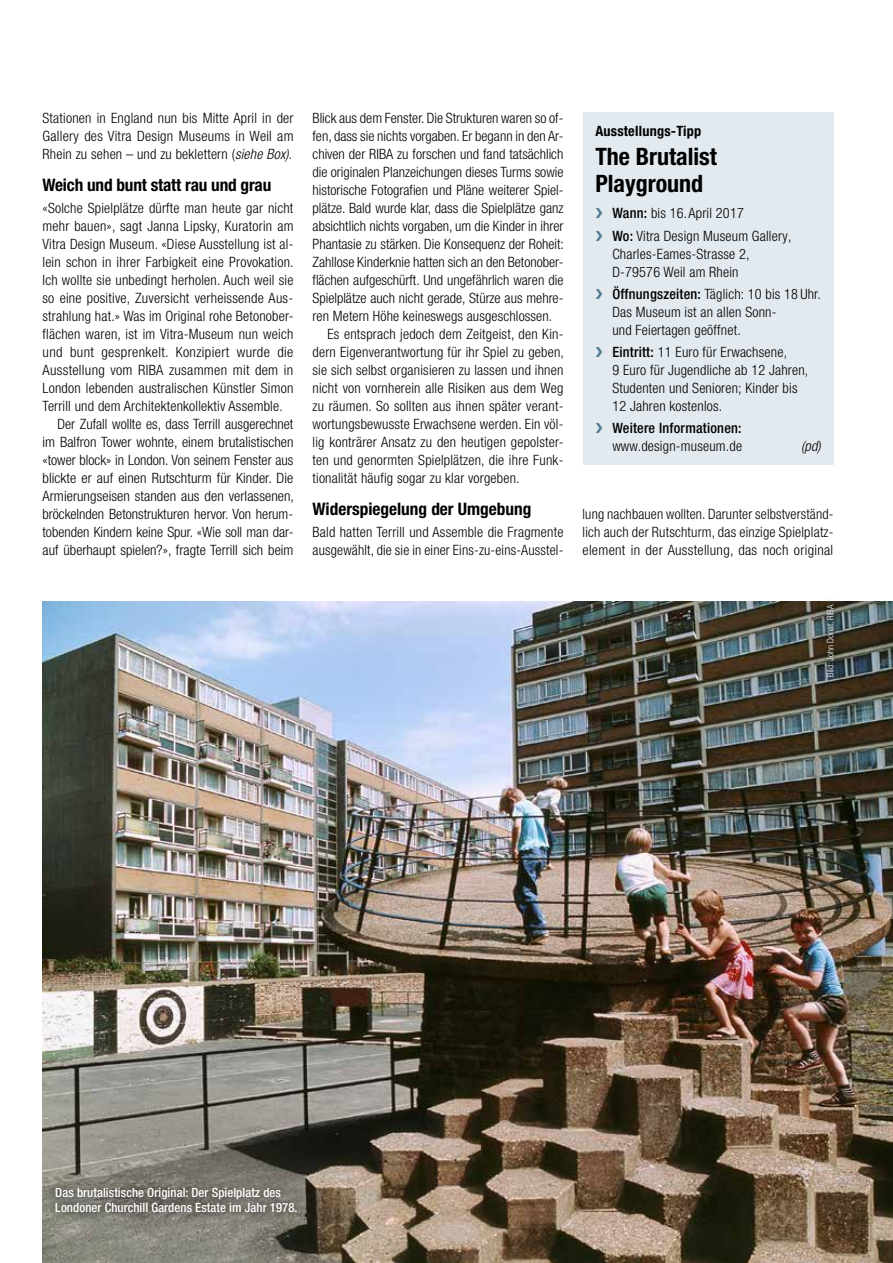
<style>
.page{position:relative;width:893px;height:1263px;background:#fff}
.page>*{position:absolute;margin:0;border:0;box-sizing:border-box;transform-origin:0 0}
.t1{font:700 condensed 24px/27px "Helvetica Neue LT Pro";color:#000}
.t2{font:700 condensed 17.25px "Helvetica Neue LT Pro";color:#000}
.t3{font:300 condensed 14.25px/18px "Helvetica Neue LT Pro";letter-spacing:.015em;color:#000}
.t4{font:500 condensed 14.25px/18px "Helvetica Neue LT Pro";letter-spacing:.015em;color:#000;text-align:right}
.t5{font:700 condensed 14.25px "Helvetica Neue LT Pro";letter-spacing:.015em;color:#000}
.t6{font:italic 300 condensed 14.25px "Helvetica Neue LT Pro";color:#000}
.t7{font:500 condensed 12.75px/15px "Helvetica Neue LT Pro";letter-spacing:.005em;color:#fff}
.t8{font:300 condensed 9px "Helvetica Neue LT Pro";color:#fff}
.s1{font-style:italic}
.s2{color:#507890}
.s3{font-weight:500}
.s4{font-weight:300}
</style>
<div class="page">
<div style="left:583px;top:113px;width:250px;height:352px;background:#e2e9ef"></div>
<img style="left:43px;top:602px;width:850px;height:661px">
<div style="left:47px;top:1179px;width:258px;height:42px;background:#000;opacity:.45"></div>
<div style="left:818px;top:596px;width:25px;height:89px;background:#000;opacity:.45"></div>
<p class="t3" style="left:43px;top:109px;width:253px;text-align:justify">Stationen in England nun bis Mitte April in der Gallery des Vitra Design Museums in Weil am Rhein zu sehen – und zu beklettern (<span class="s1">siehe Box)</span>.</p>
<p class="t2" style="left:43px;top:175px;width:230px">Weich und bunt statt rau und grau</p>
<p class="t3" style="left:43px;top:199px;width:252px">«Solche Spielplätze dürfte man heute gar nicht</p>
<p class="t3" style="left:43px;top:217px;width:252px">mehr bauen», sagt Janna Lipsky, Kuratorin am</p>
<p class="t3" style="left:43px;top:235px;width:252px">Vitra Design Museum. «Diese Ausstellung ist al-</p>
<p class="t3" style="left:43px;top:253px;width:253px">lein schon in ihrer Farbigkeit eine Provokation.</p>
<p class="t3" style="left:43px;top:271px;width:252px">Ich wollte sie unbedingt herholen. Auch weil sie</p>
<p class="t3" style="left:43px;top:289px;width:252px">so eine positive, Zuversicht verheissende Aus-</p>
<p class="t3" style="left:43px;top:307px;width:252px">strahlung hat.» Was im Original rohe Betonober-</p>
<p class="t3" style="left:43px;top:325px;width:252px">flächen waren, ist im Vitra-Museum nun weich</p>
<p class="t3" style="left:43px;top:343px;width:252px">und bunt gesprenkelt. Konzipiert wurde die</p>
<p class="t3" style="left:43px;top:361px;width:252px">Ausstellung vom RIBA zusammen mit dem in</p>
<p class="t3" style="left:43px;top:379px;width:252px">London lebenden australischen Künstler Simon</p>
<p class="t3" style="left:43px;top:397px;width:242px">Terrill und dem Architektenkollektiv Assemble.</p>
<p class="t3" style="left:57px;top:415px;width:237px">Der Zufall wollte es, dass Terrill ausgerechnet</p>
<p class="t3" style="left:43px;top:433px;width:253px">im Balfron Tower wohnte, einem brutalistischen</p>
<p class="t3" style="left:43px;top:451px;width:252px">«tower block» in London. Von seinem Fenster aus</p>
<p class="t3" style="left:43px;top:469px;width:252px">blickte er auf einen Rutschturm für Kinder. Die</p>
<p class="t3" style="left:43px;top:487px;width:253px">Armierungseisen standen aus den verlassenen,</p>
<p class="t3" style="left:43px;top:505px;width:252px">bröckelnden Betonstrukturen hervor. Von herum-</p>
<p class="t3" style="left:43px;top:523px;width:252px">tobenden Kindern keine Spur. «Wie soll man dar-</p>
<p class="t3" style="left:43px;top:541px;width:252px">auf überhaupt spielen?», fragte Terrill sich beim</p>
<p class="t3" style="left:313px;top:109px;width:252px">Blick aus dem Fenster. Die Strukturen waren so of-</p>
<p class="t3" style="left:313px;top:127px;width:252px">fen, dass sie nichts vorgaben. Er begann in den Ar-</p>
<p class="t3" style="left:313px;top:145px;width:252px">chiven der RIBA zu forschen und fand tatsächlich</p>
<p class="t3" style="left:313px;top:163px;width:252px">die originalen Planzeichungen dieses Turms sowie</p>
<p class="t3" style="left:313px;top:181px;width:252px">historische Fotografien und Pläne weiterer Spiel-</p>
<p class="t3" style="left:313px;top:199px;width:252px">plätze. Bald wurde klar, dass die Spielplätze ganz</p>
<p class="t3" style="left:313px;top:217px;width:252px">absichtlich nichts vorgaben, um die Kinder in ihrer</p>
<p class="t3" style="left:313px;top:235px;width:253px">Phantasie zu stärken. Die Konsequenz der Roheit:</p>
<p class="t3" style="left:313px;top:253px;width:252px">Zahllose Kinderknie hatten sich an den Betonober-</p>
<p class="t3" style="left:313px;top:271px;width:252px">flächen aufgeschürft. Und ungefährlich waren die</p>
<p class="t3" style="left:313px;top:289px;width:252px">Spielplätze auch nicht gerade, Stürze aus mehre-</p>
<p class="t3" style="left:313px;top:307px;width:241px">ren Metern Höhe keineswegs ausgeschlossen.</p>
<p class="t3" style="left:327px;top:325px;width:238px">Es entsprach jedoch dem Zeitgeist, den Kin-</p>
<p class="t3" style="left:313px;top:343px;width:253px">dern Eigenverantwortung für ihr Spiel zu geben,</p>
<p class="t3" style="left:313px;top:361px;width:252px">sie sich selbst organisieren zu lassen und ihnen</p>
<p class="t3" style="left:313px;top:379px;width:252px">nicht von vornherein alle Risiken aus dem Weg</p>
<p class="t3" style="left:313px;top:397px;width:252px">zu räumen. So sollten aus ihnen später verant-</p>
<p class="t3" style="left:313px;top:415px;width:252px">wortungsbewusste Erwachsene werden. Ein völ-</p>
<p class="t3" style="left:313px;top:433px;width:252px">lig konträrer Ansatz zu den heutigen gepolster-</p>
<p class="t3" style="left:313px;top:451px;width:252px">ten und genormten Spielplätzen, die ihre Funk-</p>
<p class="t3" style="left:313px;top:469px;width:209px">tionalität häufig sogar zu klar vorgeben.</p>
<p class="t2" style="left:313px;top:499px;width:220px">Widerspiegelung der Umgebung</p>
<p class="t3" style="left:313px;top:523px;width:252px">Bald hatten Terrill und Assemble die Fragmente ausgewählt, die sie in einer Eins-zu-eins-Ausstel-</p>
<p class="t5" style="left:595px;top:122px;width:108px">Ausstellungs-Tipp</p>
<h1 class="t1" style="left:595px;top:143px;width:123px">The Brutalist<br>Playground</h1>
<p class="t3" style="left:595px;top:202px;width:198px;line-height:22.2px"><span class="s2">❯</span> <span class="s3">Wann:</span> bis 16.April 2017<br><span class="s2">❯</span> <span class="s3">Wo:</span> Vitra Design Museum Gallery,</p>
<p class="t3" style="left:612px;top:244px;width:139px">Charles-Eames-Strasse 2,<br>D-79576 Weil am Rhein</p>
<p class="t3" style="left:612px;top:285px;width:210px;text-indent:-17px"><span class="s2">❯</span> <span class="s3">Öffnungszeiten:</span> Täglich: 10 bis 18 Uhr.<br>Das Museum ist an allen Sonn-<br>und Feiertagen geöffnet.</p>
<p class="t3" style="left:612px;top:343px;width:197px;text-indent:-17px"><span class="s2">❯</span> <span class="s3">Eintritt:</span> 11 Euro für Erwachsene,<br>9 Euro für Jugendliche ab 12 Jahren,<br>Studenten und Senioren; Kinder bis<br>12 Jahren kostenlos.</p>
<p class="t4" style="left:595px;top:419px;width:148px"><span class="s2">❯</span> Weitere Informationen: <span class="s4">www.design-museum.de</span></p>
<p class="t6" style="left:801px;top:438px;width:21px">(pd)</p>
<p class="t3" style="left:583px;top:505px;width:252px;text-align:justify">lung nachbauen wollten. Darunter selbstverständ&shy;lich auch der Rutschturm, das einzige Spielplatz&shy;element in der Ausstellung, das noch original</p>
<p class="t8" style="left:825px;top:677px;width:73px;rotate:-90deg">Bild: John Donat, RIBA</p>
<p class="t7" style="left:55px;top:1185px;width:244px">Das brutalistische Original: Der Spielplatz des<br>Londoner Churchill Gardens Estate im Jahr 1978.</p>
</div>
